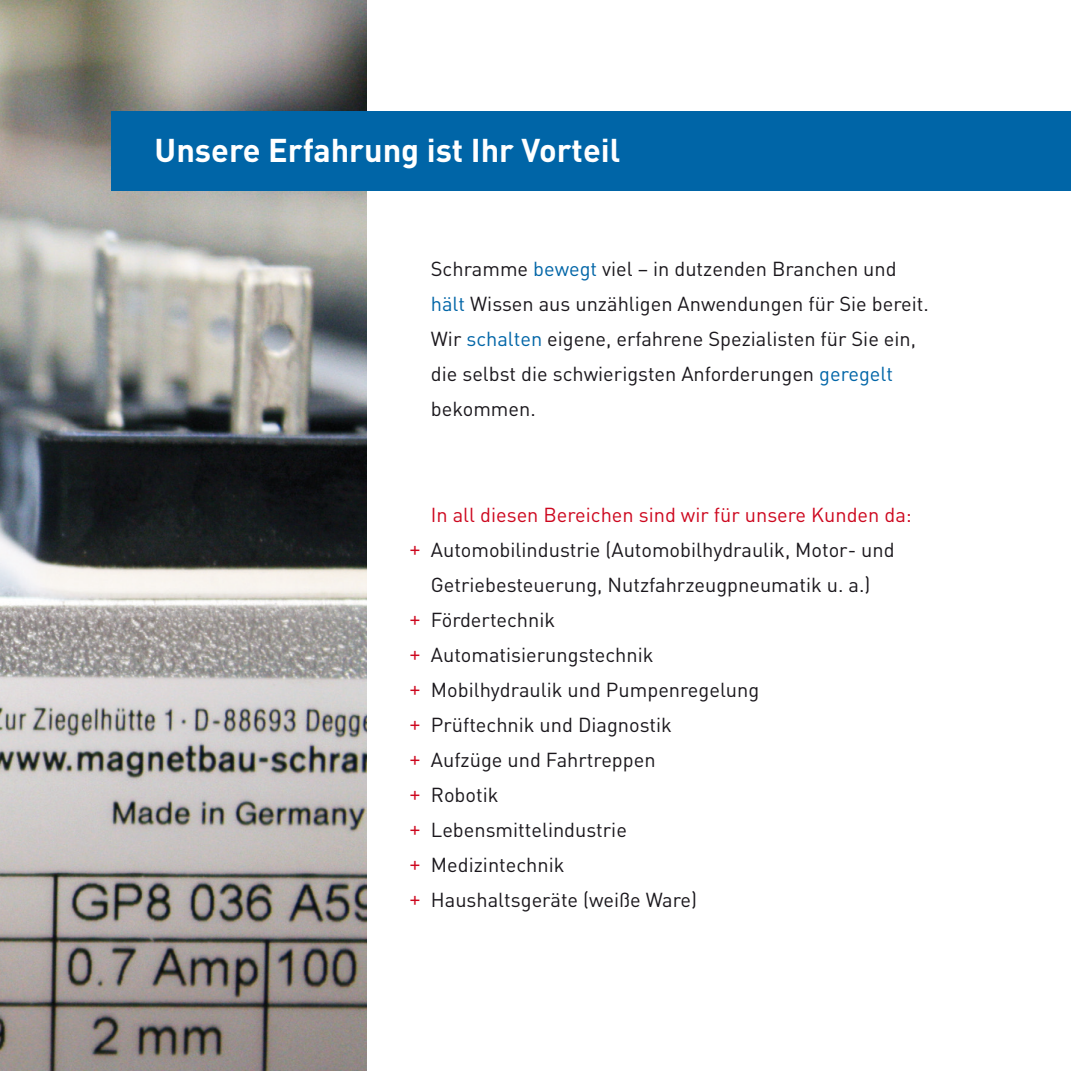
<style>
.page{position:relative;width:1071px;height:1071px;background:#fff}
.page>*{position:absolute;margin:0;border:0;box-sizing:border-box;transform-origin:0 0}
.t1{font:700 32.5px "DIN Pro";color:#fff}
.t2{font:21.25px "DIN Pro";color:#cd071e}
.t3{font:20px/35px "DIN Pro";color:#1a171c}
.s1{color:#0065a7}
.s2{color:#cd071e}
</style>
<div class="page">
<img style="left:0;top:0;width:366px;height:1070px">
<div style="left:111px;top:111px;width:959px;height:79px;background:#0065a7"></div>
<p class="t1" style="left:154px;top:128px;width:467px">Unsere Erfahrung ist Ihr Vorteil</p>
<p class="t3" style="left:431px;top:251px;width:467px">Schramme <span class="s1">bewegt</span> viel – in dutzenden Branchen und</p>
<p class="t3" style="left:431px;top:286px;width:499px"><span class="s1">hält</span> Wissen aus unzähligen Anwendungen für Sie bereit.</p>
<p class="t3" style="left:431px;top:321px;width:486px">Wir <span class="s1">schalten</span> eigene, erfahrene Spezialisten für Sie ein,</p>
<p class="t3" style="left:431px;top:356px;width:463px">die selbst die schwierigsten Anforderungen <span class="s1">geregelt</span></p>
<p class="t3" style="left:431px;top:391px;width:106px">bekommen.</p>
<p class="t2" style="left:409px;top:533px;width:13px">+</p>
<p class="t2" style="left:409px;top:603px;width:13px">+</p>
<p class="t2" style="left:409px;top:638px;width:13px">+</p>
<p class="t2" style="left:409px;top:673px;width:13px">+</p>
<p class="t2" style="left:409px;top:708px;width:13px">+</p>
<p class="t2" style="left:409px;top:743px;width:13px">+</p>
<p class="t2" style="left:409px;top:778px;width:13px">+</p>
<p class="t2" style="left:409px;top:813px;width:13px">+</p>
<p class="t2" style="left:409px;top:848px;width:13px">+</p>
<p class="t2" style="left:409px;top:883px;width:13px">+</p>
<p class="t3" style="left:431px;top:496px;width:482px"><span class="s2">In all diesen Bereichen sind wir für unsere Kunden da:<br></span>Automobilindustrie (Automobilhydraulik, Motor- und</p>
<p class="t3" style="left:431px;top:566px;width:441px">Getriebesteuerung, Nutzfahrzeugpneumatik u. a.)</p>
<p class="t3" style="left:431px;top:601px;width:126px">Fördertechnik</p>
<p class="t3" style="left:431px;top:636px;width:224px">Automatisierungstechnik</p>
<p class="t3" style="left:431px;top:671px;width:330px">Mobilhydraulik und Pumpenregelung</p>
<p class="t3" style="left:431px;top:706px;width:242px">Prüftechnik und Diagnostik</p>
<p class="t3" style="left:431px;top:741px;width:226px">Aufzüge und Fahrtreppen</p>
<p class="t3" style="left:431px;top:776px;width:69px">Robotik</p>
<p class="t3" style="left:431px;top:811px;width:197px">Lebensmittelindustrie</p>
<p class="t3" style="left:431px;top:846px;width:135px">Medizintechnik</p>
<p class="t3" style="left:431px;top:881px;width:267px">Haushaltsgeräte (weiße Ware)</p>
</div>
